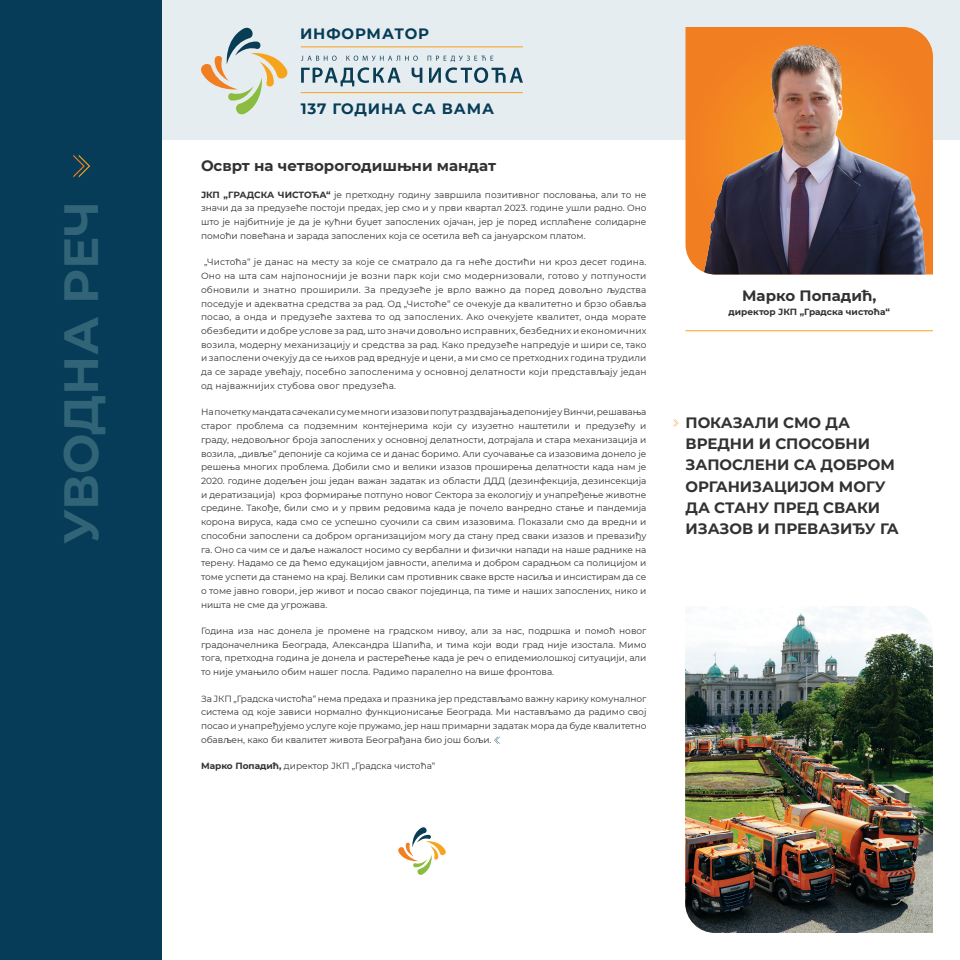
<style>
.page{position:relative;width:960px;height:960px;background:#fff}
.page>*{position:absolute;margin:0;border:0;box-sizing:border-box;transform-origin:0 0}
.t1{font:700 48px "Montserrat";letter-spacing:-.01em;color:#326478}
.t2{font:700 15px/21.2px "Montserrat";color:#313232}
.t3{font:700 15px "Montserrat";letter-spacing:.06em;color:#063c57}
.t4{font:9px/13.7px "Montserrat";color:#313232;text-align:justify}
.t5{font:700 9px "Montserrat";color:#313232}
.s1{font-weight:700}
</style>
<div class="page">
<div style="left:0;top:0;width:960px;height:140px;background:#e6edf0"></div>
<hr style="left:301px;top:46px;width:222px;height:1px;background:#f6a21d">
<hr style="left:301px;top:92px;width:222px;height:1px;background:#f6a21d">
<div style="left:686px;top:27px;width:241px;height:12px;background:#f27e22"></div>
<svg style="left:673px;top:419px;width:6px;height:8px"></svg>
<div style="left:0;top:0;width:162px;height:960px;background:#063c57"></div>
<img style="left:686px;top:39px;width:247px;height:235px">
<hr style="left:686px;top:330px;width:247px;height:1px;background:#f6a21d">
<svg style="left:494px;top:736px;width:6px;height:8px"></svg>
<svg style="left:398px;top:827px;width:48px;height:48px"></svg>
<img style="left:685px;top:606px;width:248px;height:327px">
<svg style="left:201px;top:28px;width:87px;height:86px"></svg>
<svg style="left:301px;top:56px;width:36px;height:5px"></svg>
<svg style="left:346px;top:56px;width:72px;height:5px"></svg>
<svg style="left:301px;top:67px;width:100px;height:19px"></svg>
<svg style="left:412px;top:68px;width:10px;height:15px"></svg>
<svg style="left:428px;top:56px;width:95px;height:27px"></svg>
<svg style="left:73px;top:155px;width:17px;height:23px"></svg>
<h1 class="t1" style="left:47px;top:544px;width:344px;rotate:-90deg">УВОДНА РЕЧ</h1>
<h1 class="t1" style="left:47px;top:506px;width:306px;rotate:-90deg">РЕЗУЛТАТИ</h1>
<h2 class="t3" style="left:300px;top:22px;width:131px">ИНФОРМАТОР</h2>
<h2 class="t3" style="left:301px;top:98px;width:195px">137 ГОДИНА СА ВАМА</h2>
<h2 class="t2" style="left:201px;top:155px;width:297px">Oсврт на четворогодишњни мандат</h2>
<p class="t4" style="left:201px;top:187px;width:447px"><span class="s1">ЈКП „ГРАДСКА ЧИСТОЋА“</span> је претходну годину завршила позитивног пословања, али то не значи да за предузеће постоји предах, јер смо и у први квартал 2023. године ушли радно. Оно што је најбитније је да је кућни буџет запослених ојачан, јер је поред исплаћене солидарне помоћи повећана и зарада запослених која се осетила већ са јануарском платом.</p>
<p class="t4" style="left:201px;top:255px;width:447px;text-indent:3px">„Чистоћа“ је данас на месту за које се сматрало да га неће достићи ни кроз десет година.<br>Оно на шта сам најпоноснији је возни парк који смо модернизовали, готово у потпуности обновили и знатно проширили. За предузеће је врло важно да поред довољно људства поседује и адекватна средства за рад. Од „Чистоће“ се очекује да квалитетно и брзо обавља посао, а онда и предузеће захтева то од запослених. Ако очекујете квалитет, онда морате обезбедити и добре услове за рад, што значи довољно исправних, безбедних и економичних возила, модерну механизацију и средства за рад. Како предузеће напредује и шири се, тако и запослени очекују да се њихов рад вреднује и цени, а ми смо се претходних година трудили да се зараде увећају, посебно запосленима у основној делатности који представљају један од најважнијих стубова овог предузећа.</p>
<p class="t4" style="left:201px;top:405px;width:447px">На почетку мандата сачекали су ме многи изазови попут раздвајања депоније у Винчи, решавања старог проблема са подземним контејнерима који су изузетно наштетили и предузећу и граду, недовољног броја запослених у основној делатности, дотрајала и стара механизација и возила, „дивље“ депоније са којима се и данас боримо. Али суочавање са изазовима донело је решења многих проблема. Добили смо и велики изазов проширења делатности када нам је 2020. године додељен још један важан задатак из области ДДД (дезинфекција, дезинсекција и дератизација) кроз формирање потпуно новог Сектора за екологију и унапређење животне средине. Такође, били смо и у првим редовима када је почело ванредно стање и пандемија корона вируса, када смо се успешно суочили са свим изазовима. Показали смо да вредни и способни запослени са добром организацијом могу да стану пред сваки изазов и превазиђу га. Оно са чим се и даље нажалост носимо су вербални и физички напади на наше раднике на терену. Надамо се да ћемо едукацијом јавности, апелима и добром сарадњом са полицијом и томе успети да станемо на крај. Велики сам противник сваке врсте насиља и инсистирам да се о томе јавно говори, јер живот и посао сваког појединца, па тиме и наших запослених, нико и ништа не сме да угрожава.</p>
<p class="t4" style="left:201px;top:624px;width:447px">Година иза нас донела је промене на градском нивоу, али за нас, подршка и помоћ новог градоначелника Београда, Александра Шапића, и тима који води град није изостала. Мимо тога, претходна година је донела и растерећење када је реч о епидемиолошкој ситуацији, али то није умањило обим нашег посла. Радимо паралелно на више фронтова.</p>
<p class="t4" style="left:201px;top:691px;width:447px">За ЈКП „Градска чистоћа“ нема предаха и празника јер представљамо важну карику комуналног система од које зависи нормално функционисање Београда. Ми настављамо да радимо свој посао и унапређујемо услуге које пружамо, јер наш примарни задатак мора да буде квалитетно обављен, како би квалитет живота Београђана био још бољи.</p>
<p class="t4" style="left:201px;top:759px;width:236px"><span class="s1">Марко Попадић,</span> директор ЈКП „Градска чистоћа“</p>
<h2 class="t2" style="left:742px;top:284px;width:136px">Марко Попадић,</h2>
<p class="t5" style="left:729px;top:305px;width:163px">директор ЈКП „Градска чистоћа“</p>
<h2 class="t2" style="left:686px;top:411px;width:215px">ПОКАЗАЛИ СМО ДА<br>ВРЕДНИ И СПОСОБНИ<br>ЗАПОСЛЕНИ СА ДОБРОМ<br>ОРГАНИЗАЦИЈОМ МОГУ<br>ДА СТАНУ ПРЕД СВАКИ<br>ИЗАЗОВ И ПРЕВАЗИЂУ ГА</h2>
</div>
